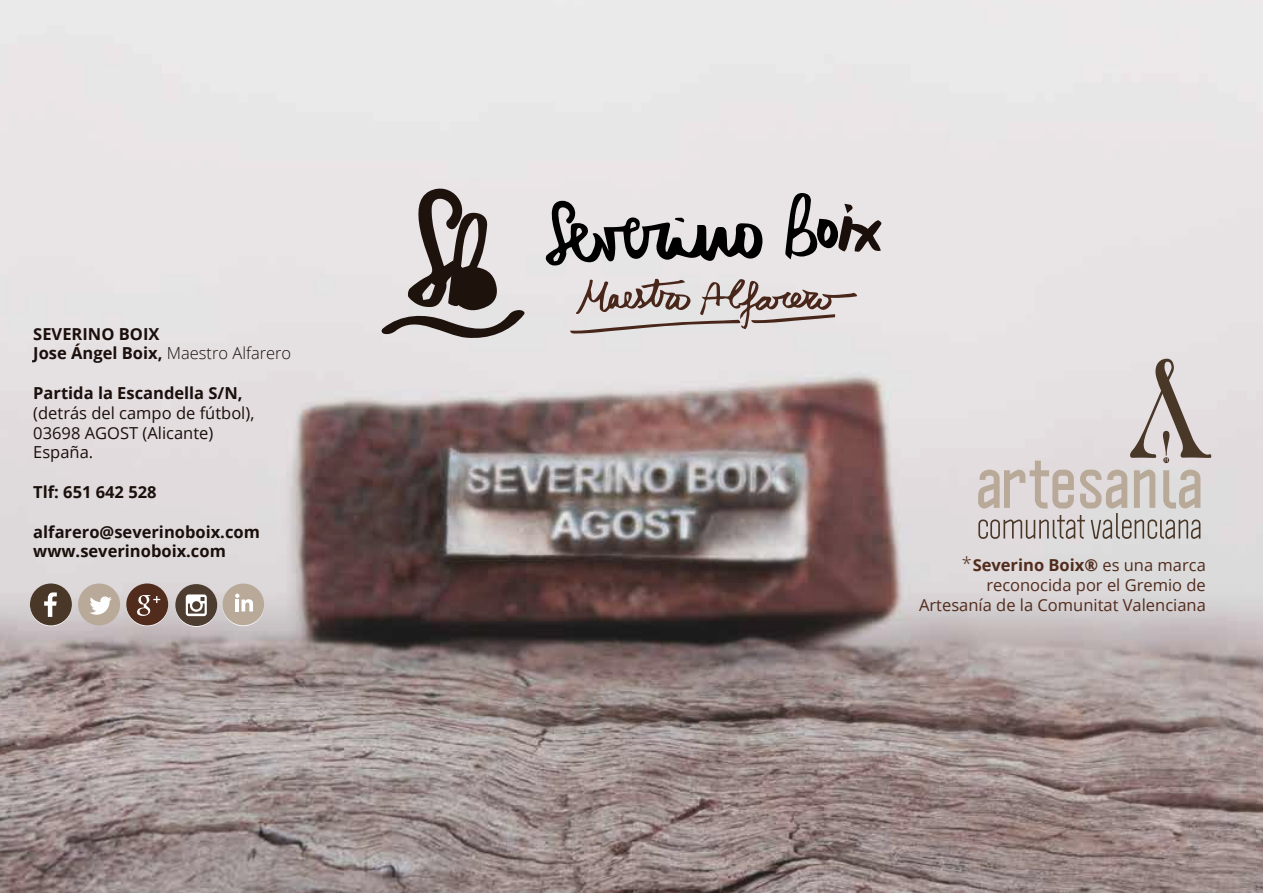
<style>
.page{position:relative;width:1263px;height:893px;background:#fff}
.page>*{position:absolute;margin:0;border:0;box-sizing:border-box;transform-origin:0 0}
.t1{font:700 16.5px/19.8px "Open Sans";color:#1e120d}
.t2{font:16.5px/19.8px "Open Sans";color:#512c1d;text-align:right}
.t3{font:16.5px/19.8px "Open Sans";color:#1e120d}
.s1{font-weight:300}
.s2{font-weight:300;font-size:18px}
.s3{font-weight:700}
</style>
<div class="page">
<img style="left:0;top:0;width:1263px;height:893px">
<svg style="left:978px;top:359px;width:233px;height:180px;background:#d3cccb"></svg>
<svg style="left:380px;top:180px;width:146px;height:160px;background:#afa8a7"></svg>
<svg style="left:570px;top:278px;width:287px;height:56px;background:#c5bbba"></svg>
<svg style="left:785px;top:193px;width:96px;height:66px;background:#9e9999"></svg>
<svg style="left:546px;top:197px;width:216px;height:69px;background:#a29fa0"></svg>
<svg style="left:30px;top:584px;width:42px;height:42px"></svg>
<svg style="left:126px;top:584px;width:42px;height:42px"></svg>
<svg style="left:222px;top:584px;width:42px;height:42px"></svg>
<svg style="left:175px;top:585px;width:42px;height:42px"></svg>
<div style="left:30px;top:583px;width:42px;height:42px;background:#493728;border-radius:50%"></div>
<div style="left:78px;top:583px;width:42px;height:42px;background:#b8a999;border-radius:50%"></div>
<div style="left:126px;top:583px;width:42px;height:42px;background:#512c1d;border-radius:50%"></div>
<svg style="left:44px;top:592px;width:13px;height:25px"></svg>
<svg style="left:137px;top:595px;width:23px;height:21px"></svg>
<div style="left:222px;top:584px;width:42px;height:41px;background:#b8a999;border-radius:50%"></div>
<svg style="left:235px;top:594px;width:18px;height:17px"></svg>
<div style="left:175px;top:584px;width:42px;height:42px;background:#4d3d31;border-radius:50%"></div>
<div style="left:186px;top:594px;width:21px;height:22px;background:#fff;border-radius:3px"></div>
<svg style="left:188px;top:597px;width:17px;height:17px"></svg>
<div style="left:192px;top:601px;width:8px;height:8px;background:#4d3d31;border-radius:50%"></div>
<svg style="left:90px;top:596px;width:22px;height:19px"></svg>
<p class="t1" style="left:33px;top:323px;width:260px">SEVERINO BOIX<br>Jose Ángel Boix, <span class="s1">Maestro Alfarero</span></p>
<p class="t1" style="left:33px;top:383px;width:211px">Partida la Escandella S/N,</p>
<p class="t3" style="left:33px;top:403px;width:223px">(detrás del campo de fútbol),<br>03698 AGOST (Alicante)<br>España.</p>
<p class="t1" style="left:33px;top:482px;width:125px">Tlf: 651 642 528</p>
<p class="t1" style="left:33px;top:521px;width:228px">alfarero@severinoboix.com www.severinoboix.com</p>
<p class="t2" style="left:919px;top:555px;width:288px"><span class="s2">*</span><span class="s3">Severino Boix®</span> es una marca reconocida por el Gremio de<br>Artesanía de la Comunitat Valenciana</p>
</div>
